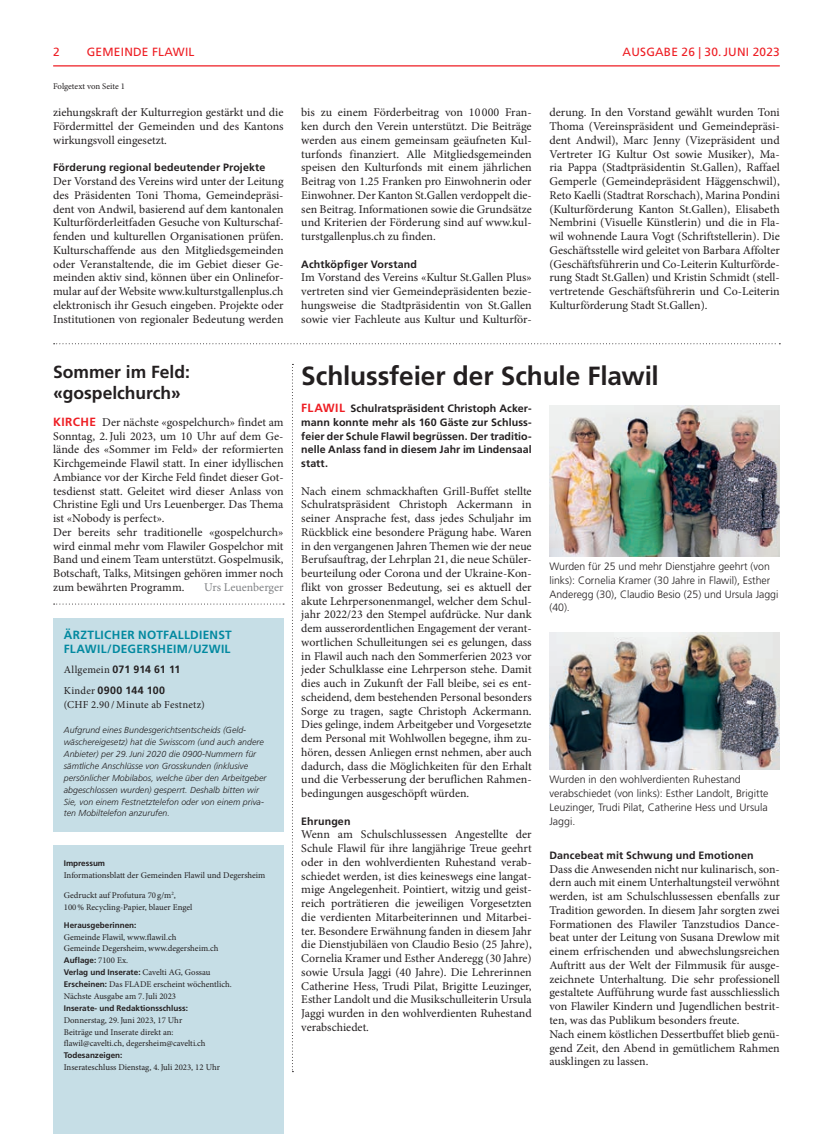
<style>
.page{position:relative;width:833px;height:1134px;background:#fff}
.page>*{position:absolute;margin:0;border:0;box-sizing:border-box;transform-origin:0 0}
.t1{font:700 26.25px "Frutiger LT Std";letter-spacing:-.005em;color:#231f20}
.t2{font:700 17.5px/21.2px "Frutiger LT Std";color:#231f20}
.t3{font:11.88px/13.8px "Minion Pro";color:#231f20;text-align:justify}
.t4{font:700 11.88px/13.8px "Frutiger LT Std";letter-spacing:.025em;color:#0289a0}
.t5{font:11.88px "Frutiger LT Std";letter-spacing:.02em;color:#ee1d23}
.t6{font:11.88px "Minion Pro";color:#808285}
.t7{font:700 10.62px/13.8px "Frutiger LT Std";letter-spacing:.01em;color:#231f20}
.t8{font:300 10.62px/13.8px "Frutiger LT Std";color:#231f20}
.t9{font:10.62px "Minion Pro";letter-spacing:.02em;color:#231f20}
.t10{font:8.75px/11.9px "Minion Pro";color:#231f20}
.t11{font:italic 300 8.75px/11.9px "Frutiger LT Std";letter-spacing:.005em;color:#231f20}
.t12{font:700 8.12px/11.9px "Frutiger LT Std";color:#231f20}
.s1{font-family:"Frutiger LT Std";font-weight:700;color:#ee1d23}
.s2{font-family:"Minion Pro";font-weight:400}
.s3{font-family:"Minion Pro";font-weight:400;font-size:8.75px}
.s4{font-family:"Frutiger LT Std";font-weight:700;font-size:8.12px}
.s5{font-size:11.88px;color:#ee1d23}
</style>
<div class="page">
<hr style="left:53px;top:65px;width:727px;height:1px;background:#ee1d23">
<svg style="left:292px;top:364px;width:1px;height:708px"></svg>
<svg style="left:54px;top:343px;width:726px;height:1px"></svg>
<svg style="left:54px;top:603px;width:230px;height:1px"></svg>
<div style="left:53px;top:845px;width:230px;height:289px;background:#c6dee6"></div>
<div style="left:53px;top:618px;width:230px;height:213px;background:#c6dee6"></div>
<img style="left:549px;top:405px;width:231px;height:151px">
<img style="left:549px;top:632px;width:231px;height:137px">
<p class="t5" style="left:53px;top:45px;width:8px">2</p>
<p class="t5" style="left:87px;top:45px;width:109px">GEMEINDE FLAWIL</p>
<p class="t5" style="left:622px;top:45px;width:18px">AUSGABE</p>
<p class="t5" style="left:681px;top:45px;width:55px">26 | 30.JUNI</p>
<p class="t5" style="left:752px;top:45px;width:29px">2023</p>
<p class="t10" style="left:53px;top:80px;width:73px">Folgetext von Seite 1</p>
<p class="t3" style="left:53px;top:106px;width:232px">ziehungskraft der Kulturregion gestärkt und die Fördermittel der Gemeinden und des Kantons wirkungsvoll eingesetzt.</p>
<p class="t7" style="left:53px;top:161px;width:214px">Förderung regional bedeutender Projekte</p>
<p class="t3" style="left:53px;top:175px;width:232px">Der Vorstand des Vereins wird unter der Leitung des Präsidenten Toni Thoma, Gemeindepräsi&shy;dent von Andwil, basierend auf dem kantonalen Kulturförderleitfaden Gesuche von Kulturschaf&shy;fenden und kulturellen Organisationen prüfen.<br>Kulturschaffende aus den Mitgliedsgemeinden oder Veranstaltende, die im Gebiet dieser Ge&shy;meinden aktiv sind, können über ein Onlinefor&shy;mular auf der Website www.kulturstgallenplus.ch elektronisch ihr Gesuch eingeben. Projekte oder Institutionen von regionaler Bedeutung werden</p>
<h2 class="t2" style="left:53px;top:361px;width:138px">Sommer im Feld: «gospelchurch»</h2>
<p class="t3" style="left:53px;top:415px;width:232px;text-align:left"><span class="s1">KIRCHE</span> Der nächste «gospelchurch» findet am Sonntag, 2.Juli 2023, um 10 Uhr auf dem Ge&shy;lände des «Sommer im Feld» der reformierten Kirchgemeinde Flawil statt. In einer idyllischen Ambiance vor der Kirche Feld findet dieser Got&shy;tesdienst statt. Geleitet wird dieser Anlass von Christine Egli und Urs Leuenberger. Das Thema ist «Nobody is perfect».<br>Der bereits sehr traditionelle «gospelchurch» wird einmal mehr vom Flawiler Gospelchor mit Band und einem Team unterstützt. Gospelmusik, Botschaft, Talks, Mitsingen gehören immer noch zum bewährten Programm.</p>
<p class="t6" style="left:204px;top:579px;width:81px">Urs Leuenberger</p>
<p class="t4" style="left:64px;top:628px;width:170px">ÄRZTLICHER NOTFALLDIENST<br>FLAWIL/DEGERSHEIM/UZWIL</p>
<p class="t7" style="left:64px;top:659px;width:118px;line-height:20.6px"><span class="s2">Allgemein</span> 071 914 61 11<br><span class="s2">Kinder</span> 0900 144 100</p>
<p class="t9" style="left:64px;top:697px;width:142px">(CHF 2.90 /Minute ab Festnetz)</p>
<p class="t11" style="left:64px;top:724px;width:204px">Aufgrund eines Bundesgerichtsentscheids (Geld&shy;wäschereigesetz) hat die Swisscom (und auch andere Anbieter) per 29.Juni 2020 die 0900-Nummern für sämtliche Anschlüsse von Grosskunden (inklusive persönlicher Mobilabos, welche über den Arbeitgeber abgeschlossen wurden) gesperrt. Deshalb bitten wir Sie, von einem Festnetztelefon oder von einem priva&shy;ten Mobiltelefon anzurufen.</p>
<p class="t12" style="left:64px;top:857px;width:43px">Impressum</p>
<p class="t10" style="left:64px;top:869px;width:203px">Informationsblatt der Gemeinden Flawil und Degersheim</p>
<p class="t10" style="left:64px;top:890px;width:130px">Gedruckt auf Profutura 70 g/m<sup>2</sup>,<br>100% Recycling-Papier, blauer Engel</p>
<p class="t12" style="left:64px;top:919px;width:74px">Herausgeberinnen:</p>
<p class="t10" style="left:64px;top:931px;width:156px">Gemeinde Flawil, www.flawil.ch<br>Gemeinde Degersheim, www.degersheim.ch</p>
<p class="t12" style="left:64px;top:954px;width:148px">Auflage: <span class="s3">7100 Ex.<br></span>Verlag und Inserate: <span class="s3">Cavelti AG, Gossau</span></p>
<p class="t10" style="left:64px;top:978px;width:170px"><span class="s4">Erscheinen:</span> Das FLADE erscheint wöchentlich.<br>Nächste Ausgabe am 7.Juli 2023</p>
<p class="t12" style="left:64px;top:1002px;width:126px">Inserate- und Redaktionsschluss:</p>
<p class="t10" style="left:64px;top:1014px;width:143px">Donnerstag, 29.Juni 2023, 17 Uhr<br>Beiträge und Inserate direkt an: flawil@cavelti.ch, degersheim@cavelti.ch</p>
<p class="t12" style="left:64px;top:1049px;width:60px">Todesanzeigen:</p>
<p class="t10" style="left:64px;top:1061px;width:158px">Inserateschluss Dienstag, 4.Juli 2023, 12 Uhr</p>
<p class="t3" style="left:301px;top:106px;width:232px">bis zu einem Förderbeitrag von 10 000 Fran&shy;ken durch den Verein unterstützt. Die Beiträge werden aus einem gemeinsam geäufneten Kul&shy;turfonds finanziert. Alle Mitgliedsgemeinden speisen den Kulturfonds mit einem jährlichen Beitrag von 1.25 Franken pro Einwohnerin oder Einwohner. Der Kanton St.Gallen verdoppelt die&shy;sen Beitrag. Informationen sowie die Grundsätze und Kriterien der Förderung sind auf www.kul&shy;turstgallenplus.ch zu finden.</p>
<p class="t7" style="left:301px;top:257px;width:117px">Achtköpfiger Vorstand</p>
<p class="t3" style="left:301px;top:271px;width:232px">Im Vorstand des Vereins «Kultur St.Gallen Plus» vertreten sind vier Gemeindepräsidenten bezie&shy;hungsweise die Stadtpräsidentin von St.Gallen sowie vier Fachleute aus Kultur und Kulturför-</p>
<p class="t3" style="left:549px;top:106px;width:232px">derung. In den Vorstand gewählt wurden Toni Thoma (Vereinspräsident und Gemeindepräsi&shy;dent Andwil), Marc Jenny (Vizepräsident und Vertreter IG Kultur Ost sowie Musiker), Ma&shy;ria Pappa (Stadtpräsidentin St.Gallen), Raffael Gemperle (Gemeindepräsident Häggenschwil), Reto Kaelli (Stadtrat Rorschach), Marina Pondini (Kulturförderung Kanton St.Gallen), Elisabeth Nembrini (Visuelle Künstlerin) und die in Fla&shy;wil wohnende Laura Vogt (Schriftstellerin). Die Geschäftsstelle wird geleitet von Barbara Affolter (Geschäftsführerin und Co-Leiterin Kulturförde&shy;rung Stadt St.Gallen) und Kristin Schmidt (stell&shy;vertretende Geschäftsführerin und Co-Leiterin Kulturförderung Stadt St.Gallen).</p>
<h1 class="t1" style="left:301px;top:360px;width:359px">Schlussfeier der Schule Flawil</h1>
<p class="t7" style="left:301px;top:401px;width:232px;text-align:justify"><span class="s5">FLAWIL</span> Schulratspräsident Christoph Acker&shy;mann konnte mehr als 160 Gäste zur Schluss&shy;feier der Schule Flawil begrüssen. Der traditio&shy;nelle Anlass fand in diesem Jahr im Lindensaal statt.</p>
<p class="t3" style="left:301px;top:484px;width:232px">Nach einem schmackhaften Grill-Buffet stellte Schulratspräsident Christoph Ackermann in seiner Ansprache fest, dass jedes Schuljahr im Rückblick eine besondere Prägung habe. Waren in den vergangenen Jahren Themen wie der neue Berufsauftrag, der Lehrplan 21, die neue Schüler&shy;beurteilung oder Corona und der Ukraine-Kon&shy;flikt von grosser Bedeutung, sei es aktuell der akute Lehrpersonenmangel, welcher dem Schul&shy;jahr 2022/23 den Stempel aufdrücke. Nur dank dem ausserordentlichen Engagement der verant&shy;wortlichen Schulleitungen sei es gelungen, dass in Flawil auch nach den Sommerferien 2023 vor jeder Schulklasse eine Lehrperson stehe. Damit dies auch in Zukunft der Fall bleibe, sei es ent&shy;scheidend, dem bestehenden Personal besonders Sorge zu tragen, sagte Christoph Ackermann.<br>Dies gelinge, indem Arbeitgeber und Vorgesetzte dem Personal mit Wohlwollen begegne, ihm zu&shy;hören, dessen Anliegen ernst nehmen, aber auch dadurch, dass die Möglichkeiten für den Erhalt und die Verbesserung der beruflichen Rahmen&shy;bedingungen ausgeschöpft würden.</p>
<p class="t7" style="left:301px;top:814px;width:51px">Ehrungen</p>
<p class="t3" style="left:301px;top:828px;width:232px">Wenn am Schulschlussessen Angestellte der Schule Flawil für ihre langjährige Treue geehrt oder in den wohlverdienten Ruhestand verab&shy;schiedet werden, ist dies keineswegs eine langat&shy;mige Angelegenheit. Pointiert, witzig und geist&shy;reich porträtieren die jeweiligen Vorgesetzten die verdienten Mitarbeiterinnen und Mitarbei&shy;ter. Besondere Erwähnung fanden in diesem Jahr die Dienstjubiläen von Claudio Besio (25 Jahre), Cornelia Kramer und Esther Anderegg (30 Jahre) sowie Ursula Jaggi (40 Jahre). Die Lehrerinnen Catherine Hess, Trudi Pilat, Brigitte Leuzinger, Esther Landolt und die Musikschulleiterin Ursula Jaggi wurden in den wohlverdienten Ruhestand verabschiedet.</p>
<p class="t8" style="left:549px;top:560px;width:230px">Wurden für 25 und mehr Dienstjahre geehrt (von links): Cornelia Kramer (30 Jahre in Flawil), Esther Anderegg (30), Claudio Besio (25) und Ursula Jaggi (40).</p>
<p class="t8" style="left:549px;top:773px;width:221px">Wurden in den wohlverdienten Ruhestand verabschiedet (von links): Esther Landolt, Brigitte Leuzinger, Trudi Pilat, Catherine Hess und Ursula Jaggi.</p>
<p class="t7" style="left:549px;top:848px;width:206px">Dancebeat mit Schwung und Emotionen</p>
<p class="t3" style="left:549px;top:862px;width:232px;text-align:left">Dass die Anwesenden nicht nur kulinarisch, son&shy;dern auch mit einem Unterhaltungsteil verwöhnt werden, ist am Schulschlussessen ebenfalls zur Tradition geworden. In diesem Jahr sorgten zwei Formationen des Flawiler Tanzstudios Dance&shy;beat unter der Leitung von Susana Drewlow mit einem erfrischenden und abwechslungsreichen Auftritt aus der Welt der Filmmusik für ausge&shy;zeichnete Unterhaltung. Die sehr professionell gestaltete Aufführung wurde fast ausschliesslich von Flawiler Kindern und Jugendlichen bestrit&shy;ten, was das Publikum besonders freute.<br>Nach einem köstlichen Dessertbuffet blieb genü&shy;gend Zeit, den Abend in gemütlichem Rahmen ausklingen zu lassen.</p>
</div>
